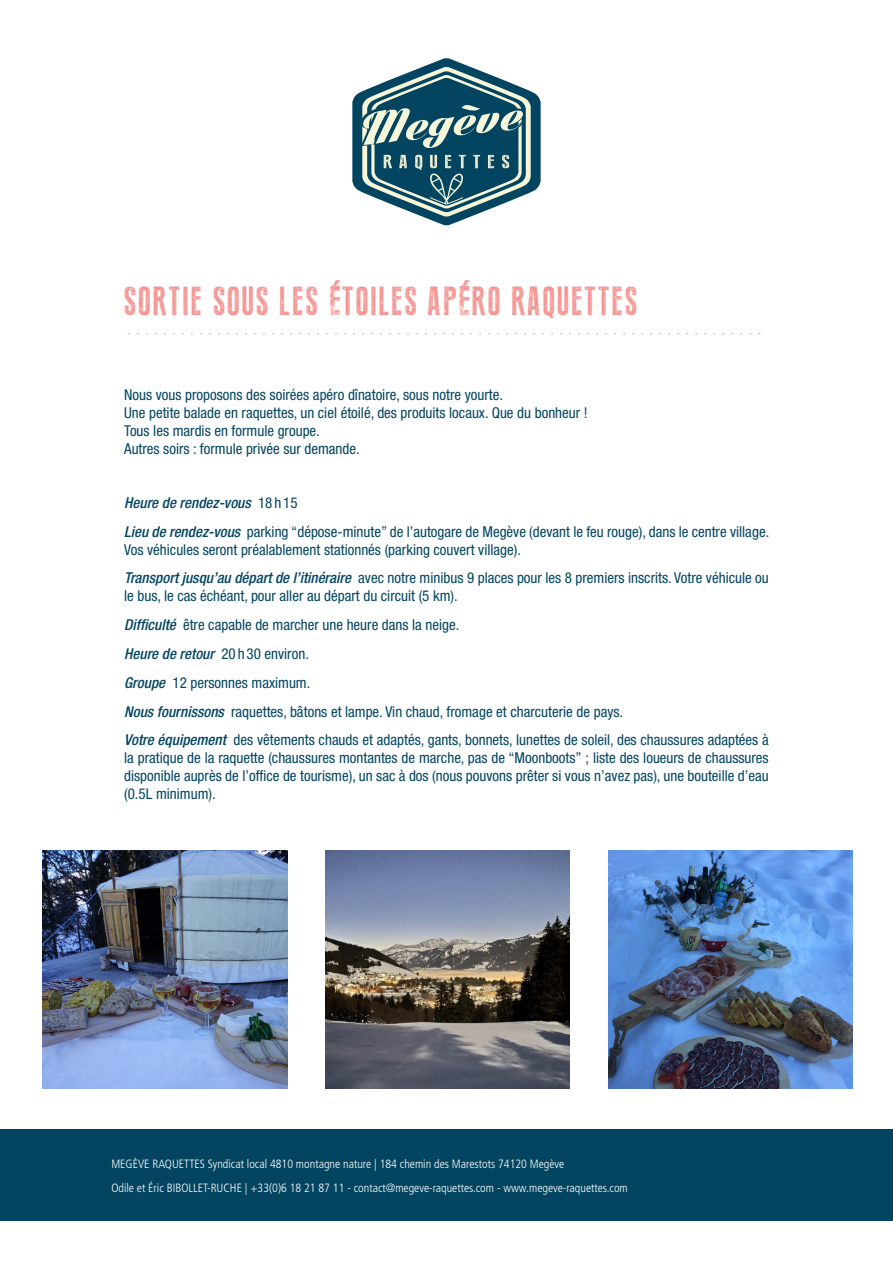
<style>
.page{position:relative;width:893px;height:1263px;background:#fff}
.page>*{position:absolute;margin:0;border:0;box-sizing:border-box;transform-origin:0 0}
.t1{font:40.5px "Press Style";letter-spacing:.06em;color:#f59592}
.t2{font:condensed 15px/18px "Helvetica Neue LT Std";color:#034560}
.t3{font:italic 500 condensed 15px "Helvetica Neue LT Std";color:#034560}
.t4{font:300 condensed 12px "Frutiger LT Std";color:#fff}
.s1{font-weight:400;font-style:normal}
.s2{font-weight:500;font-style:italic}
</style>
<div class="page">
<svg style="left:352px;top:58px;width:189px;height:167px"></svg>
<svg style="left:124px;top:333px;width:639px;height:1px"></svg>
<div style="left:0;top:1130px;width:893px;height:91px;background:#034560"></div>
<img style="left:43px;top:850px;width:244px;height:239px">
<img style="left:325px;top:850px;width:245px;height:239px">
<img style="left:608px;top:850px;width:245px;height:239px">
<p class="t1" style="left:124px;top:279px;width:514px">SORTIE SOUS LES ÉTOILES APÉRO RAQUETTES</p>
<p class="t2" style="left:124px;top:385px;width:380px">Nous vous proposons des soirées apéro dînatoire, sous notre yourte.</p>
<p class="t2" style="left:124px;top:403px;width:465px">Une petite balade en raquettes, un ciel étoilé, des produits locaux. Que du bonheur !</p>
<p class="t2" style="left:124px;top:421px;width:197px">Tous les mardis en formule groupe.</p>
<p class="t2" style="left:124px;top:439px;width:237px">Autres soirs : formule privée sur demande.</p>
<p class="t3" style="left:124px;top:494px;width:175px">Heure de rendez-vous <span class="s1">18 h 15</span></p>
<p class="t2" style="left:124px;top:522px;width:647px"><span class="s2">Lieu de rendez-vous</span> parking “dépose-minute” de l’autogare de Megève (devant le feu rouge), dans le centre village.<br>Vos véhicules seront préalablement stationnés (parking couvert village).</p>
<p class="t2" style="left:124px;top:569px;width:646px"><span class="s2">Transport jusqu’au départ de l’itinéraire</span> avec notre minibus 9 places pour les 8 premiers inscrits. Votre véhicule ou le bus, le cas échéant, pour aller au départ du circuit (5 km).</p>
<p class="t2" style="left:124px;top:616px;width:337px"><span class="s2">Difficulté</span> être capable de marcher une heure dans la neige.</p>
<p class="t3" style="left:124px;top:645px;width:186px">Heure de retour <span class="s1">20 h 30 environ.</span></p>
<p class="t2" style="left:124px;top:673px;width:188px"><span class="s2">Groupe</span> 12 personnes maximum.</p>
<p class="t2" style="left:124px;top:702px;width:500px"><span class="s2">Nous fournissons</span> raquettes, bâtons et lampe. Vin chaud, fromage et charcuterie de pays.</p>
<p class="t2" style="left:124px;top:731px;width:646px;text-align:justify"><span class="s2">Votre équipement</span> des vêtements chauds et adaptés, gants, bonnets, lunettes de soleil, des chaussures adaptées à la pratique de la raquette (chaussures montantes de marche, pas de “Moonboots” ; liste des loueurs de chaussures disponible auprès de l’office de tourisme), un sac à dos (nous pouvons prêter si vous n’avez pas), une bouteille d’eau (0.5L minimum).</p>
<p class="t4" style="left:111px;top:1157px;width:454px">MEGÈVE RAQUETTES Syndicat local 4810 montagne nature | 184 chemin des Marestots 74120 Megève</p>
<p class="t4" style="left:111px;top:1181px;width:518px">Odile et Éric BIBOLLET-RUCHE | +33(0)6 18 21 87 11 - contact@megeve-raquettes.com - www.megeve-raquettes.com</p>
</div>
